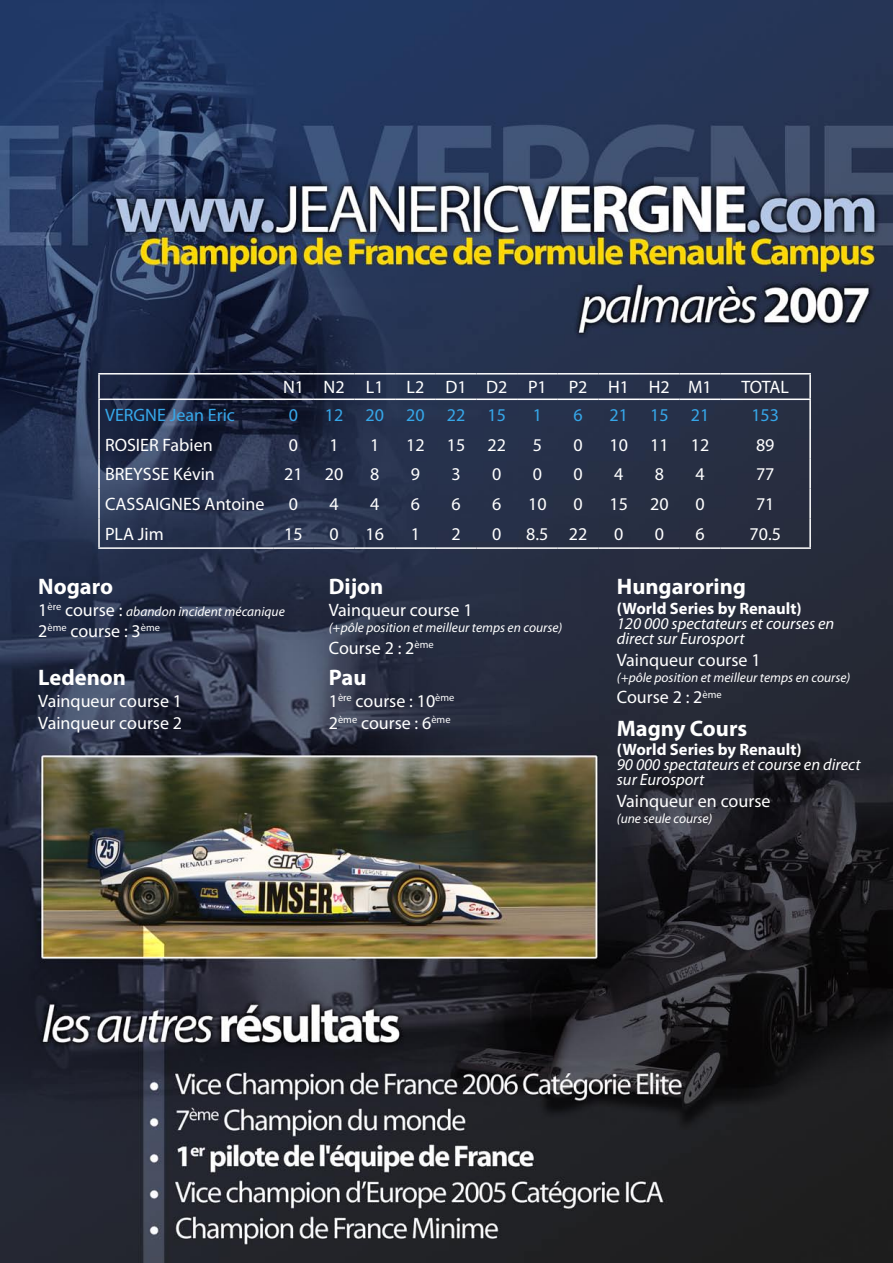
<style>
.page{position:relative;width:893px;height:1263px;background:#fff}
.page>*{position:absolute;margin:0;border:0;box-sizing:border-box;transform-origin:0 0}
.t1{font:700 22.5px "Myriad Pro";color:#fff}
.t2{font:18px/21.6px "Myriad Pro";color:#fff}
.t3{font:18px "Myriad Pro";color:#36a7e9}
.t4{font:italic 16.5px/15px "Myriad Pro";color:#fff}
.t5{font:700 16.5px "Myriad Pro";color:#fff}
.t6{font:italic 13.5px "Myriad Pro";color:#fff}
.s1{font-style:normal;font-size:18px}
</style>
<div class="page">
<img style="left:0;top:0;width:893px;height:1263px">
<hr style="left:98px;top:429px;width:2px;height:30px;background:#fff">
<hr style="left:809px;top:429px;width:2px;height:30px;background:#fff">
<hr style="left:98px;top:459px;width:2px;height:30px;background:#fff">
<hr style="left:809px;top:459px;width:2px;height:30px;background:#fff">
<hr style="left:98px;top:489px;width:2px;height:29px;background:#fff">
<hr style="left:809px;top:489px;width:2px;height:29px;background:#fff">
<hr style="left:98px;top:518px;width:2px;height:29px;background:#fff">
<hr style="left:809px;top:518px;width:2px;height:29px;background:#fff">
<hr style="left:98px;top:547px;width:175px;height:2px;background:#fff">
<hr style="left:273px;top:547px;width:41px;height:2px;background:#fff">
<hr style="left:314px;top:547px;width:40px;height:2px;background:#fff">
<hr style="left:354px;top:547px;width:41px;height:2px;background:#fff">
<hr style="left:395px;top:547px;width:41px;height:2px;background:#fff">
<hr style="left:436px;top:547px;width:40px;height:2px;background:#fff">
<hr style="left:476px;top:547px;width:41px;height:2px;background:#fff">
<hr style="left:517px;top:547px;width:41px;height:2px;background:#fff">
<hr style="left:558px;top:547px;width:40px;height:2px;background:#fff">
<hr style="left:598px;top:547px;width:41px;height:2px;background:#fff">
<hr style="left:639px;top:547px;width:41px;height:2px;background:#fff">
<hr style="left:680px;top:547px;width:40px;height:2px;background:#fff">
<hr style="left:720px;top:547px;width:91px;height:2px;background:#fff">
<hr style="left:98px;top:373px;width:175px;height:1px;background:#fff">
<hr style="left:98px;top:374px;width:2px;height:24px;background:#fff">
<hr style="left:273px;top:373px;width:41px;height:1px;background:#fff">
<hr style="left:314px;top:373px;width:40px;height:1px;background:#fff">
<hr style="left:354px;top:373px;width:41px;height:1px;background:#fff">
<hr style="left:395px;top:373px;width:41px;height:1px;background:#fff">
<hr style="left:436px;top:373px;width:40px;height:1px;background:#fff">
<hr style="left:476px;top:373px;width:41px;height:1px;background:#fff">
<hr style="left:517px;top:373px;width:41px;height:1px;background:#fff">
<hr style="left:558px;top:373px;width:40px;height:1px;background:#fff">
<hr style="left:598px;top:373px;width:41px;height:1px;background:#fff">
<hr style="left:639px;top:373px;width:41px;height:1px;background:#fff">
<hr style="left:680px;top:373px;width:40px;height:1px;background:#fff">
<hr style="left:720px;top:373px;width:91px;height:1px;background:#fff">
<hr style="left:809px;top:374px;width:2px;height:24px;background:#fff">
<hr style="left:98px;top:398px;width:175px;height:2px;background:#fff">
<hr style="left:98px;top:400px;width:2px;height:29px;background:#fff">
<hr style="left:273px;top:398px;width:41px;height:2px;background:#fff">
<hr style="left:314px;top:398px;width:40px;height:2px;background:#fff">
<hr style="left:354px;top:398px;width:41px;height:2px;background:#fff">
<hr style="left:395px;top:398px;width:41px;height:2px;background:#fff">
<hr style="left:436px;top:398px;width:40px;height:2px;background:#fff">
<hr style="left:476px;top:398px;width:41px;height:2px;background:#fff">
<hr style="left:517px;top:398px;width:41px;height:2px;background:#fff">
<hr style="left:558px;top:398px;width:40px;height:2px;background:#fff">
<hr style="left:598px;top:398px;width:41px;height:2px;background:#fff">
<hr style="left:639px;top:398px;width:41px;height:2px;background:#fff">
<hr style="left:680px;top:398px;width:40px;height:2px;background:#fff">
<hr style="left:720px;top:398px;width:91px;height:2px;background:#fff">
<hr style="left:809px;top:400px;width:2px;height:29px;background:#fff">
<p class="t2" style="left:283px;top:377px;width:102px">N1 N2 L1</p>
<p class="t2" style="left:407px;top:377px;width:307px">L2 D1 D2 P1 P2 H1 H2 M1</p>
<p class="t2" style="left:741px;top:377px;width:49px">TOTAL</p>
<p class="t3" style="left:105px;top:405px;width:131px">VERGNE Jean Eric</p>
<p class="t3" style="left:289px;top:405px;width:11px">0</p>
<p class="t3" style="left:325px;top:405px;width:183px">12 20 20 22 15</p>
<p class="t3" style="left:533px;top:405px;width:11px">1</p>
<p class="t3" style="left:573px;top:405px;width:11px">6</p>
<p class="t3" style="left:609px;top:405px;width:101px">21 15 21</p>
<p class="t3" style="left:751px;top:405px;width:29px">153</p>
<p class="t2" style="left:105px;top:434px;width:109px">ROSIER Fabien</p>
<p class="t2" style="left:289px;top:434px;width:11px">0</p>
<p class="t2" style="left:330px;top:434px;width:11px">1</p>
<p class="t2" style="left:370px;top:434px;width:11px">1</p>
<p class="t2" style="left:406px;top:434px;width:101px">12 15 22</p>
<p class="t2" style="left:533px;top:434px;width:11px">5</p>
<p class="t2" style="left:573px;top:434px;width:11px">0</p>
<p class="t2" style="left:609px;top:434px;width:101px">10 11 12</p>
<p class="t2" style="left:756px;top:434px;width:20px">89</p>
<p class="t2" style="left:105px;top:464px;width:111px">BREYSSE Kévin</p>
<p class="t2" style="left:284px;top:464px;width:61px">21 20</p>
<p class="t2" style="left:370px;top:464px;width:11px">8</p>
<p class="t2" style="left:411px;top:464px;width:11px">9</p>
<p class="t2" style="left:451px;top:464px;width:11px">3</p>
<p class="t2" style="left:492px;top:464px;width:11px">0</p>
<p class="t2" style="left:533px;top:464px;width:11px">0</p>
<p class="t2" style="left:573px;top:464px;width:11px">0</p>
<p class="t2" style="left:614px;top:464px;width:11px">4</p>
<p class="t2" style="left:655px;top:464px;width:11px">8</p>
<p class="t2" style="left:695px;top:464px;width:11px">4</p>
<p class="t2" style="left:756px;top:464px;width:20px">77</p>
<p class="t2" style="left:105px;top:494px;width:161px">CASSAIGNES Antoine</p>
<p class="t2" style="left:289px;top:494px;width:11px">0</p>
<p class="t2" style="left:330px;top:494px;width:11px">4</p>
<p class="t2" style="left:370px;top:494px;width:11px">4</p>
<p class="t2" style="left:411px;top:494px;width:11px">6</p>
<p class="t2" style="left:451px;top:494px;width:11px">6</p>
<p class="t2" style="left:492px;top:494px;width:11px">6</p>
<p class="t2" style="left:528px;top:494px;width:20px">10</p>
<p class="t2" style="left:573px;top:494px;width:11px">0</p>
<p class="t2" style="left:609px;top:494px;width:61px">15 20</p>
<p class="t2" style="left:695px;top:494px;width:11px">0</p>
<p class="t2" style="left:756px;top:494px;width:20px">71</p>
<p class="t2" style="left:105px;top:523px;width:60px">PLA Jim</p>
<p class="t2" style="left:284px;top:523px;width:20px">15</p>
<p class="t2" style="left:330px;top:523px;width:11px">0</p>
<p class="t2" style="left:366px;top:523px;width:20px">16</p>
<p class="t2" style="left:411px;top:523px;width:11px">1</p>
<p class="t2" style="left:451px;top:523px;width:11px">2</p>
<p class="t2" style="left:492px;top:523px;width:11px">0</p>
<p class="t2" style="left:526px;top:523px;width:62px">8.5 22</p>
<p class="t2" style="left:614px;top:523px;width:11px">0</p>
<p class="t2" style="left:655px;top:523px;width:11px">0</p>
<p class="t2" style="left:695px;top:523px;width:11px">6</p>
<p class="t2" style="left:749px;top:523px;width:33px">70.5</p>
<p class="t1" style="left:38px;top:574px;width:76px">Nogaro</p>
<p class="t6" style="left:38px;top:604px;width:248px"><span class="s1">1</span><sup>ère</sup> <span class="s1">course :</span> abandon incident mécanique</p>
<p class="t2" style="left:38px;top:621px;width:123px">2<sup>ème</sup> course : 3<sup>ème</sup></p>
<p class="t1" style="left:38px;top:665px;width:89px">Ledenon</p>
<p class="t2" style="left:38px;top:690px;width:145px">Vainqueur course 1<br>Vainqueur course 2</p>
<p class="t1" style="left:329px;top:574px;width:56px">Dijon</p>
<p class="t2" style="left:329px;top:599px;width:145px">Vainqueur course 1</p>
<p class="t6" style="left:329px;top:620px;width:235px">(+pôle position et meilleur temps en course)</p>
<p class="t2" style="left:329px;top:637px;width:106px">Course 2 : 2<sup>ème</sup></p>
<p class="t1" style="left:329px;top:665px;width:39px">Pau</p>
<p class="t2" style="left:329px;top:690px;width:127px">1<sup>ère</sup> course : 10<sup>ème<br></sup>2<sup>ème</sup> course : 6<sup>ème</sup></p>
<p class="t1" style="left:617px;top:574px;width:131px">Hungaroring</p>
<p class="t5" style="left:617px;top:599px;width:186px">(World Series by Renault)</p>
<p class="t4" style="left:617px;top:616px;width:219px">120 000 spectateurs et courses en direct sur Eurosport</p>
<p class="t2" style="left:617px;top:649px;width:145px">Vainqueur course 1</p>
<p class="t6" style="left:617px;top:670px;width:235px">(+pôle position et meilleur temps en course)</p>
<p class="t2" style="left:617px;top:687px;width:106px">Course 2 : 2<sup>ème</sup></p>
<p class="t1" style="left:617px;top:715px;width:132px">Magny Cours</p>
<p class="t5" style="left:617px;top:740px;width:186px">(World Series by Renault)</p>
<p class="t4" style="left:617px;top:758px;width:245px">90 000 spectateurs et course en direct sur Eurosport</p>
<p class="t2" style="left:617px;top:790px;width:155px">Vainqueur en course</p>
<p class="t6" style="left:617px;top:811px;width:97px">(une seule course)</p>
</div>
